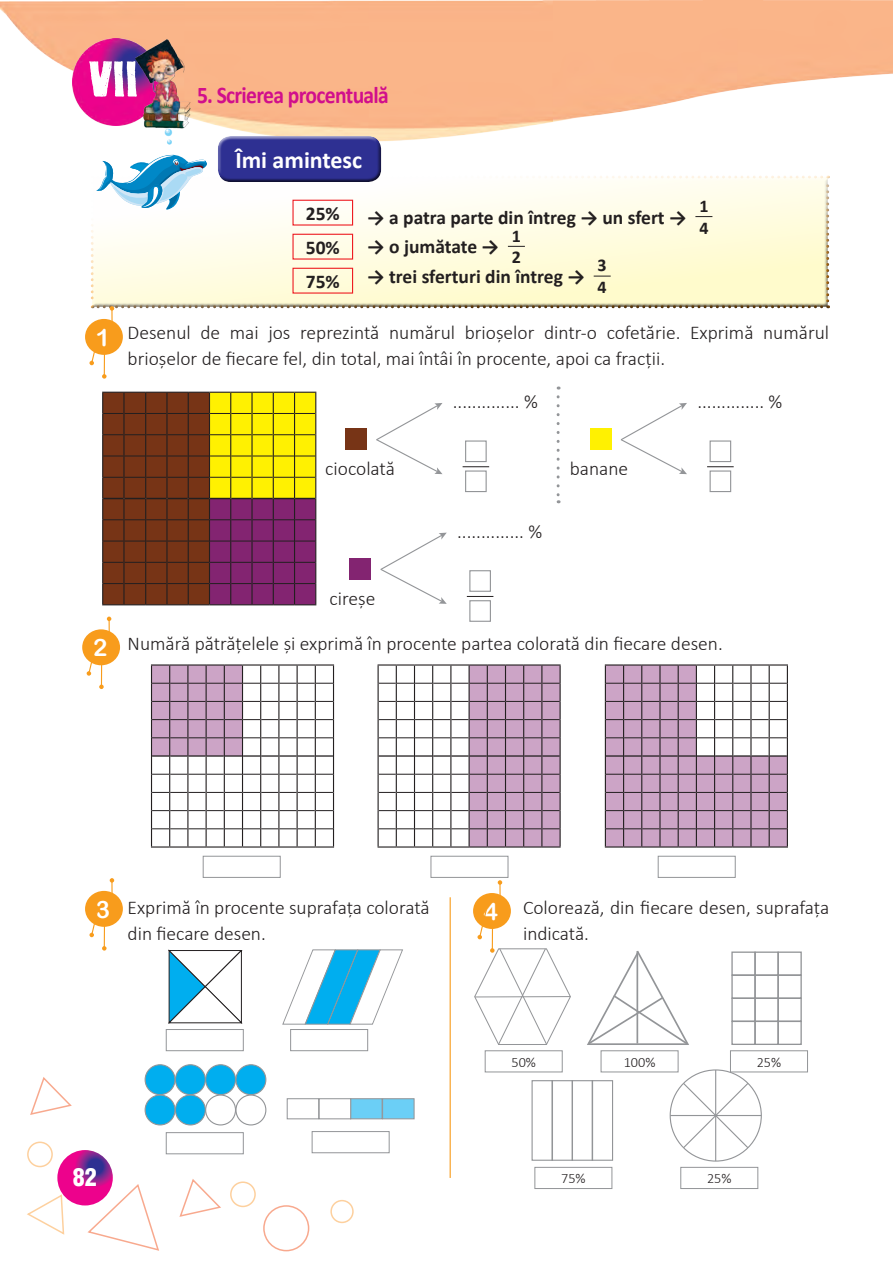
<style>
.page{position:relative;width:893px;height:1263px;background:#fff}
.page>*{position:absolute;margin:0;border:0;box-sizing:border-box;transform-origin:0 0}
.t1{font:60px "KG Dancingonthe Rooftop";color:#fff}
.cRISTINA{font:700 24px "Calibri";letter-spacing:-.03em;color:#d10f8c;scale:.9 1}
.t2{font:700 24px "Calibri";color:#fff}
.t3{font:24px "Arial Rounded MT Bold";color:#fff}
.t4{font:24px "Switzerland Cond Black R";color:#fff}
.t5{font:300 19.5px/25.5px "Calibri";color:#231f20}
.t6{font:700 19.5px "Calibri";color:#231f20}
.t7{font:700 18px/21.6px "Calibri";color:#231f20}
.t8{font:300 14.25px "Calibri";color:#231f20}
</style>
<div class="page">
<svg style="left:27px;top:1077px;width:327px;height:174px"></svg>
<img style="left:0;top:0;width:893px;height:128px">
<img style="left:72px;top:38px;width:87px;height:87px">
<img style="left:135px;top:40px;width:55px;height:88px">
<div style="left:85px;top:319px;width:38px;height:36px;background:#f89c1c;border-radius:50%"></div>
<svg style="left:89px;top:348px;width:18px;height:31px"></svg>
<hr style="left:111px;top:308px;width:2px;height:28px;background:#f89c1c">
<div style="left:82px;top:629px;width:38px;height:36px;background:#f89c1c;border-radius:50%"></div>
<svg style="left:86px;top:616px;width:25px;height:73px"></svg>
<div style="left:85px;top:891px;width:38px;height:36px;background:#f89c1c;border-radius:50%"></div>
<svg style="left:89px;top:920px;width:18px;height:31px"></svg>
<hr style="left:111px;top:880px;width:2px;height:28px;background:#f89c1c">
<svg style="left:110px;top:878px;width:4px;height:5px"></svg>
<div style="left:473px;top:893px;width:38px;height:36px;background:#f89c1c;border-radius:50%"></div>
<hr style="left:499px;top:882px;width:2px;height:28px;background:#f89c1c">
<svg style="left:498px;top:880px;width:4px;height:5px"></svg>
<svg style="left:102px;top:392px;width:214px;height:213px;background:#8f5826"></svg>
<div style="left:345px;top:428px;width:22px;height:22px;background:#773416"></div>
<svg style="left:376px;top:403px;width:66px;height:71px"></svg>
<svg style="left:463px;top:466px;width:26px;height:1px"></svg>
<div style="left:465px;top:440px;width:22px;height:22px;border:1px solid #939598"></div>
<div style="left:465px;top:470px;width:22px;height:22px;border:1px solid #939598"></div>
<div style="left:590px;top:428px;width:21px;height:22px;background:#fff101"></div>
<svg style="left:620px;top:403px;width:67px;height:71px"></svg>
<svg style="left:707px;top:466px;width:27px;height:1px"></svg>
<div style="left:710px;top:440px;width:21px;height:22px;border:1px solid #939598"></div>
<div style="left:710px;top:470px;width:21px;height:22px;border:1px solid #939598"></div>
<div style="left:350px;top:558px;width:21px;height:21px;background:#832471"></div>
<svg style="left:380px;top:533px;width:67px;height:71px"></svg>
<svg style="left:467px;top:596px;width:26px;height:1px"></svg>
<div style="left:469px;top:570px;width:22px;height:22px;border:1px solid #939598"></div>
<div style="left:469px;top:600px;width:22px;height:22px;border:1px solid #939598"></div>
<svg style="left:557px;top:397px;width:3px;height:106px"></svg>
<hr style="left:450px;top:897px;width:1px;height:281px;background:#f89c1c">
<svg style="left:91px;top:128px;width:738px;height:183px"></svg>
<svg style="left:151px;top:664px;width:183px;height:183px"></svg>
<svg style="left:378px;top:664px;width:183px;height:183px"></svg>
<svg style="left:605px;top:664px;width:183px;height:183px"></svg>
<svg style="left:168px;top:949px;width:75px;height:75px"></svg>
<svg style="left:282px;top:949px;width:121px;height:76px"></svg>
<div style="left:145px;top:1065px;width:30px;height:29px;background:#00aeef;border-radius:50%"></div>
<div style="left:145px;top:1064px;width:31px;height:31px;border:1px solid #939598;border-radius:50%"></div>
<div style="left:145px;top:1095px;width:30px;height:30px;background:#00aeef;border-radius:50%"></div>
<div style="left:145px;top:1094px;width:31px;height:31px;border:1px solid #939598;border-radius:50%"></div>
<div style="left:206px;top:1065px;width:30px;height:29px;background:#00aeef;border-radius:50%"></div>
<div style="left:205px;top:1064px;width:31px;height:31px;border:1px solid #939598;border-radius:50%"></div>
<div style="left:206px;top:1095px;width:30px;height:30px;background:#fff;border-radius:50%"></div>
<div style="left:205px;top:1094px;width:31px;height:31px;border:1px solid #939598;border-radius:50%"></div>
<div style="left:175px;top:1065px;width:30px;height:29px;background:#00aeef;border-radius:50%"></div>
<div style="left:175px;top:1064px;width:31px;height:31px;border:1px solid #939598;border-radius:50%"></div>
<div style="left:175px;top:1095px;width:30px;height:30px;background:#00aeef;border-radius:50%"></div>
<div style="left:175px;top:1094px;width:31px;height:31px;border:1px solid #939598;border-radius:50%"></div>
<div style="left:236px;top:1065px;width:30px;height:29px;background:#00aeef;border-radius:50%"></div>
<div style="left:235px;top:1064px;width:31px;height:31px;border:1px solid #939598;border-radius:50%"></div>
<div style="left:236px;top:1095px;width:30px;height:30px;background:#fff;border-radius:50%"></div>
<div style="left:235px;top:1094px;width:31px;height:31px;border:1px solid #939598;border-radius:50%"></div>
<div style="left:287px;top:1098px;width:32px;height:21px;background:#fff;border:1px solid #939598"></div>
<div style="left:350px;top:1098px;width:33px;height:21px;background:#6bcff6;border:1px solid #939598"></div>
<div style="left:319px;top:1098px;width:32px;height:21px;background:#fff;border:1px solid #939598"></div>
<div style="left:382px;top:1098px;width:33px;height:21px;background:#6bcff6;border:1px solid #939598"></div>
<div style="left:166px;top:1029px;width:78px;height:22px;border:1px solid #939598"></div>
<div style="left:166px;top:1132px;width:78px;height:22px;border:1px solid #939598"></div>
<div style="left:290px;top:1029px;width:78px;height:22px;border:1px solid #939598"></div>
<div style="left:312px;top:1131px;width:78px;height:22px;border:1px solid #939598"></div>
<div style="left:485px;top:1050px;width:78px;height:22px;border:1px solid #939598"></div>
<div style="left:534px;top:1167px;width:78px;height:22px;border:1px solid #939598"></div>
<div style="left:680px;top:1167px;width:78px;height:22px;border:1px solid #939598"></div>
<div style="left:730px;top:1050px;width:78px;height:22px;border:1px solid #939598"></div>
<div style="left:601px;top:1050px;width:77px;height:22px;border:1px solid #939598"></div>
<div style="left:203px;top:856px;width:78px;height:22px;border:1px solid #939598"></div>
<div style="left:431px;top:856px;width:77px;height:22px;border:1px solid #939598"></div>
<div style="left:658px;top:856px;width:78px;height:22px;border:1px solid #939598"></div>
<svg style="left:474px;top:908px;width:97px;height:137px"></svg>
<hr style="left:475px;top:996px;width:95px;height:1px;background:#939598">
<svg style="left:587px;top:951px;width:102px;height:94px"></svg>
<div style="left:731px;top:951px;width:25px;height:25px;border:1px solid #939598"></div>
<div style="left:754px;top:951px;width:25px;height:25px;border:1px solid #939598"></div>
<div style="left:777px;top:951px;width:25px;height:25px;border:1px solid #939598"></div>
<div style="left:731px;top:974px;width:25px;height:25px;border:1px solid #939598"></div>
<div style="left:754px;top:974px;width:25px;height:25px;border:1px solid #939598"></div>
<div style="left:777px;top:974px;width:25px;height:25px;border:1px solid #939598"></div>
<div style="left:731px;top:998px;width:25px;height:24px;border:1px solid #939598"></div>
<div style="left:754px;top:998px;width:25px;height:24px;border:1px solid #939598"></div>
<div style="left:777px;top:998px;width:25px;height:24px;border:1px solid #939598"></div>
<div style="left:731px;top:1021px;width:25px;height:24px;border:1px solid #939598"></div>
<div style="left:754px;top:1021px;width:25px;height:24px;border:1px solid #939598"></div>
<div style="left:777px;top:1021px;width:25px;height:24px;border:1px solid #939598"></div>
<div style="left:531px;top:1080px;width:22px;height:81px;border:1px solid #939598"></div>
<div style="left:572px;top:1080px;width:21px;height:81px;border:1px solid #939598"></div>
<div style="left:551px;top:1080px;width:22px;height:81px;border:1px solid #939598"></div>
<div style="left:592px;top:1080px;width:21px;height:81px;border:1px solid #939598"></div>
<hr style="left:715px;top:1070px;width:1px;height:91px;background:#939598">
<hr style="left:670px;top:1115px;width:91px;height:1px;background:#939598">
<svg style="left:682px;top:1082px;width:67px;height:67px"></svg>
<p class="t1" style="left:88px;top:48px;width:51px">VII</p>
<p class="cRISTINA" style="left:197px;top:80px;width:215px">5. Scrierea procentuală</p>
<p class="t2" style="left:235px;top:145px;width:128px">Îmi amintesc</p>
<p class="t6" style="left:306px;top:201px;width:35px">25%</p>
<p class="t6" style="left:306px;top:235px;width:35px">50%</p>
<p class="t6" style="left:306px;top:269px;width:35px">75%</p>
<p class="t6" style="left:367px;top:205px;width:321px">→ a patra parte din întreg → un sfert →</p>
<p class="t7" style="left:699px;top:195px;width:11px">1<br>4</p>
<p class="t6" style="left:367px;top:234px;width:134px">→ o jumătate →</p>
<p class="t7" style="left:512px;top:225px;width:11px">1<br>2</p>
<p class="t6" style="left:367px;top:264px;width:219px">→ trei sferturi din întreg →</p>
<p class="t7" style="left:598px;top:255px;width:11px">3<br>4</p>
<p class="t3" style="left:96px;top:323px;width:16px">1</p>
<p class="t3" style="left:93px;top:633px;width:16px">2</p>
<p class="t5" style="left:128px;top:320px;width:703px">Desenul de mai jos reprezintă numărul brioșelor dintr-o cofetărie. Exprimă numărul brioșelor de fiecare fel, din total, mai întâi în procente, apoi ca fracții.</p>
<p class="t5" style="left:325px;top:455px;width:71px">ciocolată</p>
<p class="t5" style="left:330px;top:585px;width:47px">cireşe</p>
<p class="t5" style="left:453px;top:389px;width:87px">.............. %</p>
<p class="t5" style="left:457px;top:518px;width:87px">.............. %</p>
<p class="t5" style="left:570px;top:455px;width:60px">banane</p>
<p class="t5" style="left:697px;top:389px;width:87px">.............. %</p>
<p class="t5" style="left:128px;top:631px;width:597px">Numără pătrățelele și exprimă în procente partea colorată din fiecare desen.</p>
<p class="t3" style="left:96px;top:895px;width:16px">3</p>
<p class="t3" style="left:484px;top:897px;width:16px">4</p>
<p class="t5" style="left:128px;top:895px;width:304px">Exprimă în procente suprafața colorată din fiecare desen.</p>
<p class="t5" style="left:523px;top:895px;width:308px">Colorează, din fiecare desen, suprafața indicată.</p>
<p class="t4" style="left:73px;top:1162px;width:25px">82</p>
<p class="t8" style="left:511px;top:1053px;width:26px">50%</p>
<p class="t8" style="left:624px;top:1053px;width:33px">100%</p>
<p class="t8" style="left:757px;top:1053px;width:26px">25%</p>
<p class="t8" style="left:561px;top:1170px;width:26px">75%</p>
<p class="t8" style="left:707px;top:1170px;width:26px">25%</p>
</div>
